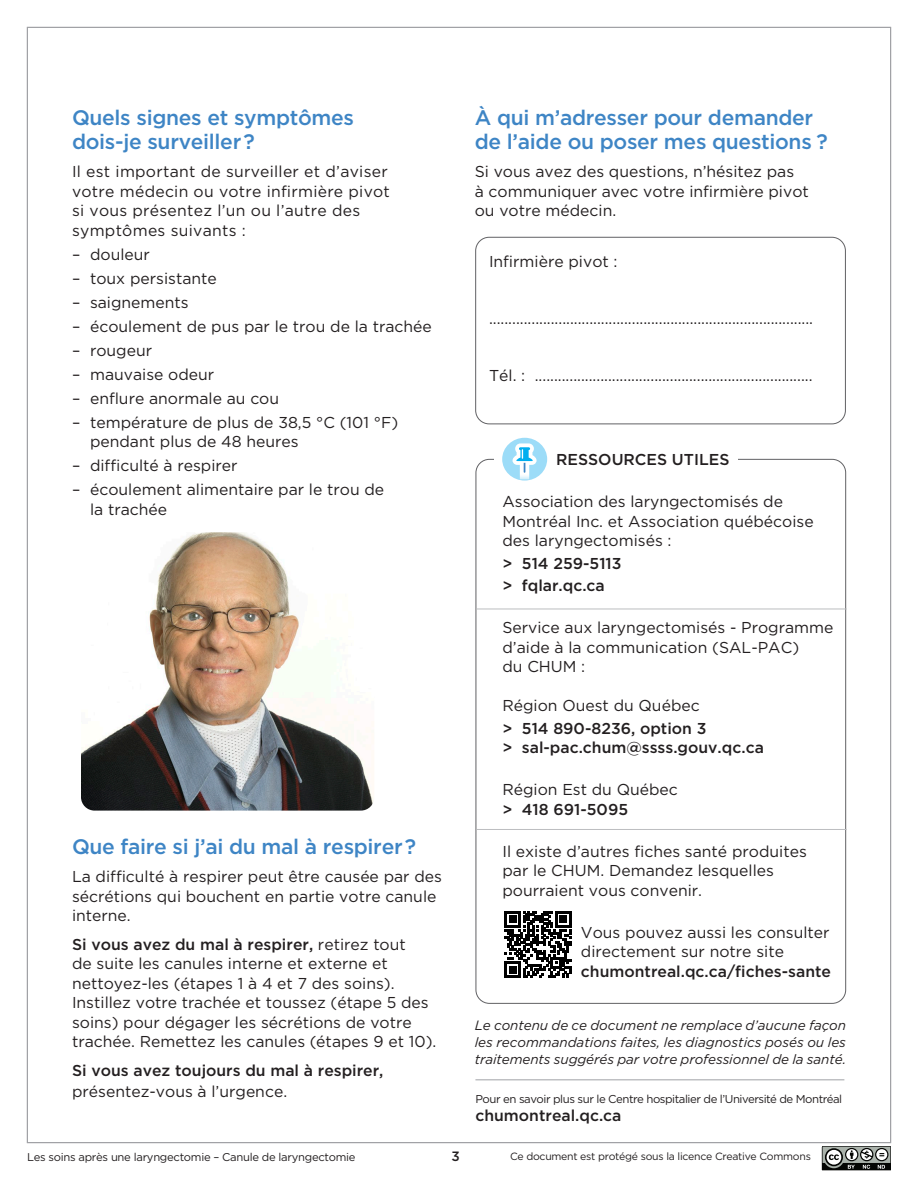
<style>
.page{position:relative;width:918px;height:1188px;background:#fff}
.page>*{position:absolute;margin:0;border:0;box-sizing:border-box;transform-origin:0 0}
.t1{font:500 21px/24px "Gotham";letter-spacing:-.015em;color:#3e85c5}
.t2{font:15.75px/19.5px "Gotham";color:#231f20}
.t3{font:500 15.75px/22.5px "Gotham";color:#231f20}
.t4{font:italic 13.5px/17.4px "Gotham";letter-spacing:-.005em;color:#231f20;text-align:justify}
.t5{font:500 13.5px "Gotham";color:#231f20}
.t6{font:11.4px "Gotham";letter-spacing:-.04em;color:#231f20}
.t7{font:11.25px "Gotham";letter-spacing:-.025em;color:#231f20}
.t8{font:10.5px "Gotham";letter-spacing:-.025em;color:#231f20}
.s1{font-weight:500}
</style>
<div class="page">
<svg style="left:822px;top:1146px;width:69px;height:24px;background:#737673"></svg>
<hr style="left:475px;top:1079px;width:369px;height:1px;background:#a0a1a5">
<img style="left:81px;top:532px;width:293px;height:279px">
<div style="left:475px;top:237px;width:371px;height:187px;border:1px solid #616164;border-radius:14px"></div>
<hr style="left:477px;top:608px;width:370px;height:1px;background:#bcbdc0">
<hr style="left:477px;top:829px;width:370px;height:1px;background:#bcbdc0">
<svg style="left:505px;top:911px;width:66px;height:67px"></svg>
<svg style="left:502px;top:438px;width:45px;height:43px"></svg>
<h1 class="t1" style="left:72px;top:105px;width:284px">Quels signes et symptômes dois-je surveiller?</h1>
<p class="t2" style="left:72px;top:162px;width:319px">Il est important de surveiller et d’aviser votre médecin ou votre infirmière pivot si vous présentez l’un ou l’autre des symptômes suivants :</p>
<p class="t2" style="left:72px;top:244px;width:79px">– douleur</p>
<p class="t2" style="left:72px;top:268px;width:146px">– toux persistante</p>
<p class="t2" style="left:72px;top:292px;width:118px">– saignements</p>
<p class="t2" style="left:72px;top:316px;width:361px">– écoulement de pus par le trou de la trachée</p>
<p class="t2" style="left:72px;top:340px;width:82px">– rougeur</p>
<p class="t2" style="left:72px;top:364px;width:144px">– mauvaise odeur</p>
<p class="t2" style="left:72px;top:388px;width:209px">– enflure anormale au cou</p>
<p class="t2" style="left:90px;top:412px;width:310px;text-indent:-18px">– température de plus de 38,5 °C (101 °F) pendant plus de 48 heures</p>
<p class="t2" style="left:72px;top:456px;width:167px">– difficulté à respirer</p>
<p class="t2" style="left:90px;top:480px;width:296px;text-indent:-18px">– écoulement alimentaire par le trou de la trachée</p>
<h1 class="t1" style="left:72px;top:834px;width:346px">Que faire si j’ai du mal à respirer?</h1>
<p class="t2" style="left:72px;top:867px;width:371px">La difficulté à respirer peut être causée par des sécrétions qui bouchent en partie votre canule interne.</p>
<p class="t2" style="left:72px;top:934px;width:366px"><span class="s1">Si vous avez du mal à respirer,</span> retirez tout<br>de suite les canules interne et externe et nettoyez-les (étapes 1 à 4 et 7 des soins).<br>Instillez votre trachée et toussez (étape 5 des soins) pour dégager les sécrétions de votre trachée. Remettez les canules (étapes 9 et 10).</p>
<p class="t3" style="left:72px;top:1059px;width:313px">Si vous avez toujours du mal à respirer,</p>
<p class="t2" style="left:72px;top:1082px;width:217px">présentez-vous à l’urgence.</p>
<h1 class="t1" style="left:475px;top:105px;width:355px">À qui m’adresser pour demander de l’aide ou poser mes questions ?</h1>
<p class="t2" style="left:475px;top:162px;width:336px">Si vous avez des questions, n’hésitez pas<br>à communiquer avec votre infirmière pivot ou votre médecin.</p>
<p class="t2" style="left:489px;top:252px;width:130px">Infirmière pivot :</p>
<p class="t2" style="left:489px;top:309px;width:326px">....................................................................................</p>
<p class="t2" style="left:489px;top:366px;width:325px">Tél. : ........................................................................</p>
<p class="t3" style="left:556px;top:448px;width:175px">RESSOURCES UTILES</p>
<p class="t2" style="left:502px;top:492px;width:313px">Association des laryngectomisés de<br>Montréal Inc. et Association québécoise des laryngectomisés :</p>
<p class="t3" style="left:502px;top:552px;width:121px">&gt; 514 259-5113 &gt; fqlar.qc.ca</p>
<p class="t2" style="left:502px;top:618px;width:333px">Service aux laryngectomisés - Programme d’aide à la communication (SAL-PAC)<br>du CHUM :</p>
<p class="t2" style="left:502px;top:696px;width:199px">Région Ouest du Québec</p>
<p class="t3" style="left:502px;top:719px;width:263px;line-height:19.5px">&gt; 514 890-8236, option 3<br>&gt; sal-pac.chum@ssss.gouv.qc.ca</p>
<p class="t2" style="left:502px;top:780px;width:177px">Région Est du Québec</p>
<p class="t3" style="left:502px;top:798px;width:127px">&gt; 418 691-5095</p>
<p class="t2" style="left:502px;top:842px;width:306px">Il existe d’autres fiches santé produites par le CHUM. Demandez lesquelles pourraient vous convenir.</p>
<p class="t2" style="left:581px;top:923px;width:250px">Vous pouvez aussi les consulter directement sur notre site</p>
<p class="t3" style="left:581px;top:960px;width:252px">chumontreal.qc.ca/fiches-sante</p>
<p class="t4" style="left:475px;top:1016px;width:373px">Le contenu de ce document ne remplace d’aucune façon les recommandations faites, les diagnostics posés ou les traitements suggérés par votre professionnel de la santé.</p>
<p class="t6" style="left:475px;top:1092px;width:368px">Pour en savoir plus sur le Centre hospitalier de l’Université de Montréal</p>
<p class="t3" style="left:475px;top:1104px;width:148px">chumontreal.qc.ca</p>
<p class="t7" style="left:27px;top:1150px;width:330px">Les soins après une laryngectomie – Canule de laryngectomie</p>
<p class="t5" style="left:451px;top:1148px;width:10px">3</p>
<p class="t8" style="left:510px;top:1150px;width:302px">Ce document est protégé sous la licence Creative Commons</p>
</div>
